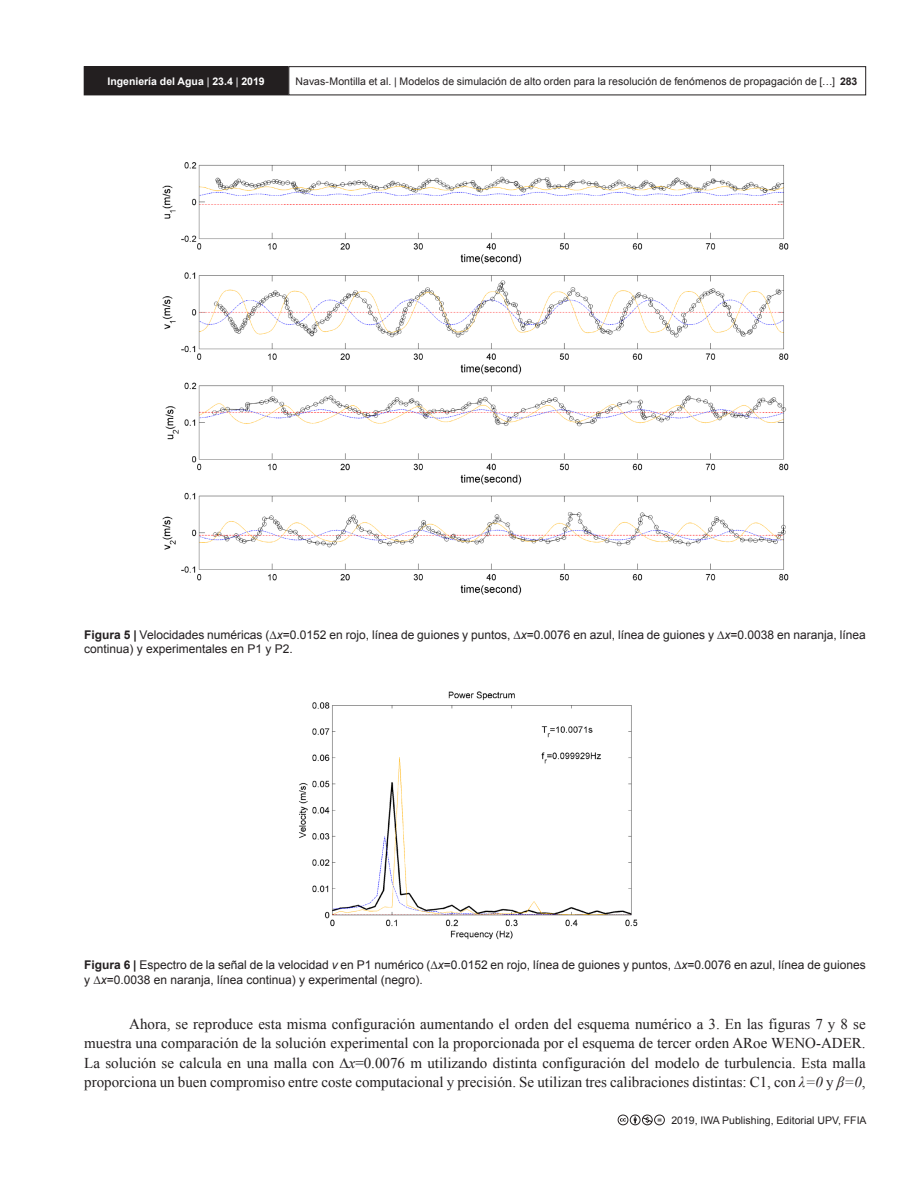
<style>
.page{position:relative;width:918px;height:1188px;background:#fff}
.page>*{position:absolute;margin:0;border:0;box-sizing:border-box;transform-origin:0 0}
.AI_TEXTO_esp{font:15px/19.5px "Times New Roman";color:#231f20;text-align:justify}
.AI_PIE_DE_FIGURA{font:12px/14.4px "Arial";color:#231f20}
.t1{font:10.5px "Arial";letter-spacing:.005em;color:#231f20}
.t2{font:700 10.5px "Arial";color:#fff}
.s1{font-weight:400}
.s2{font-weight:700}
.s3{font-style:italic}
</style>
<div class="page">
<svg style="left:618px;top:1115px;width:47px;height:10px"></svg>
<div style="left:288px;top:66px;width:578px;height:29px;border:1px solid #231f20"></div>
<div style="left:84px;top:67px;width:204px;height:28px;background:#231f20"></div>
<div style="left:84px;top:66px;width:204px;height:29px;border:1px solid #231f20"></div>
<img style="left:162px;top:162px;width:627px;height:433px">
<img style="left:299px;top:691px;width:339px;height:249px">
<p class="t2" style="left:107px;top:74px;width:159px">Ingeniería del Agua <span class="s1">|</span> 23.4 <span class="s1">|</span> 2019</p>
<p class="t1" style="left:296px;top:74px;width:563px">Navas-Montilla et al. | Modelos de simulación de alto orden para la resolución de fenómenos de propagación de […] <span class="s2">283</span></p>
<p class="AI_PIE_DE_FIGURA" style="left:84px;top:628px;width:783px"><span class="s2">Figura 5 |</span> Velocidades numéricas (∆<span class="s3">x</span>=0.0152 en rojo, línea de guiones y puntos, ∆<span class="s3">x</span>=0.0076 en azul, línea de guiones y ∆<span class="s3">x</span>=0.0038 en naranja, línea continua) y experimentales en P1 y P2.</p>
<p class="AI_PIE_DE_FIGURA" style="left:84px;top:958px;width:783px"><span class="s2">Figura 6 |</span> Espectro de la señal de la velocidad <span class="s3">ν</span> en P1 numérico (∆<span class="s3">x</span>=0.0152 en rojo, línea de guiones y puntos, ∆<span class="s3">x</span>=0.0076 en azul, línea de guiones y ∆<span class="s3">x</span>=0.0038 en naranja, línea continua) y experimental (negro).</p>
<p class="AI_TEXTO_esp" style="left:84px;top:1014px;width:783px;text-indent:45px">Ahora, se reproduce esta misma configuración aumentando el orden del esquema numérico a 3. En las figuras 7 y 8 se muestra una comparación de la solución experimental con la proporcionada por el esquema de tercer orden ARoe WENO-ADER.<br>La solución se calcula en una malla con ∆<span class="s3">x</span>=0.0076 m utilizando distinta configuración del modelo de turbulencia. Esta malla proporciona un buen compromiso entre coste computacional y precisión. Se utilizan tres calibraciones distintas: C1, con <span class="s3">λ=0</span> y <span class="s3">β=0</span>,</p>
<p class="t1" style="left:671px;top:1113px;width:197px">2019, IWA Publishing, Editorial UPV, FFIA</p>
</div>
